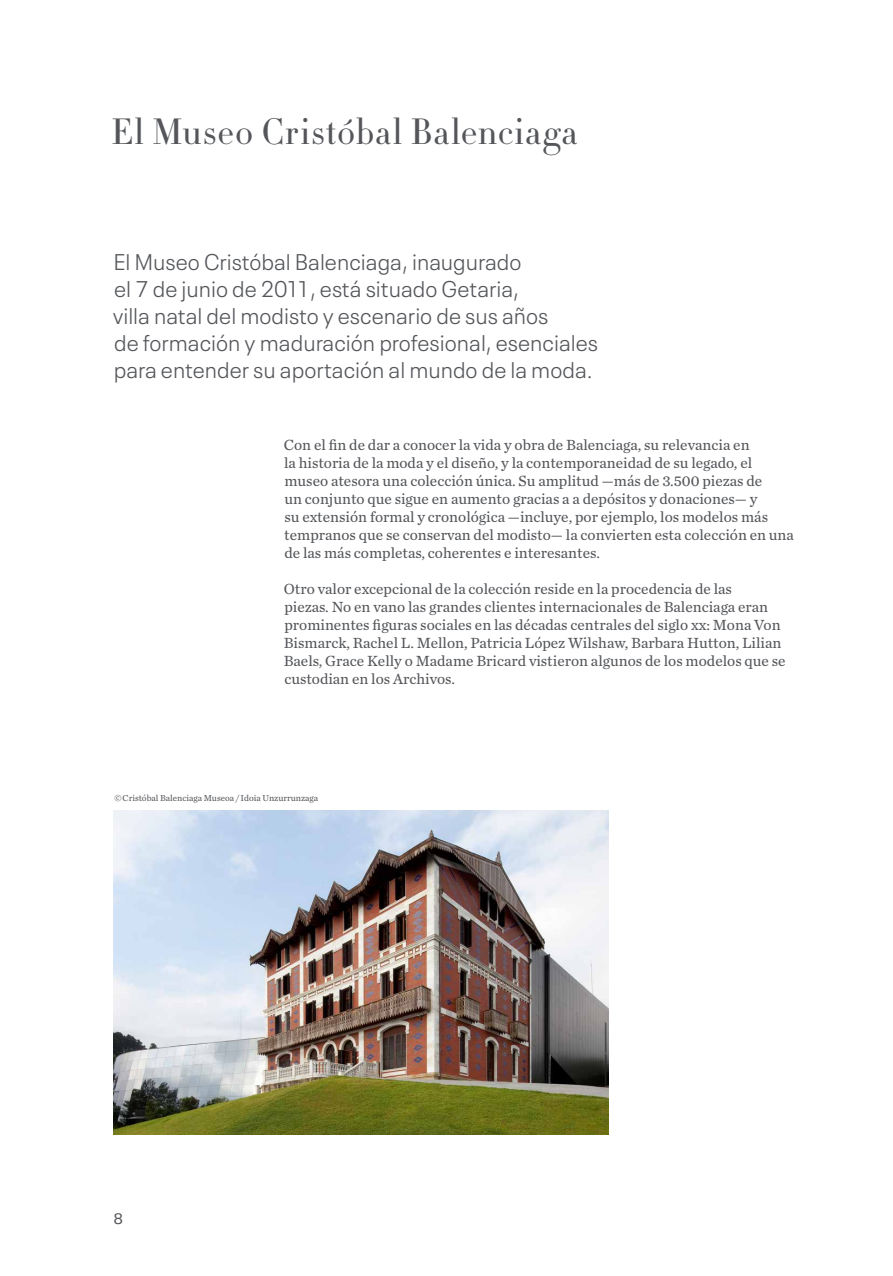
<style>
.page{position:relative;width:893px;height:1276px;background:#fff}
.page>*{position:absolute;margin:0;border:0;box-sizing:border-box;transform-origin:0 0}
.t1{font:300 36px "Didot HTF 11";letter-spacing:.025em;color:#54565a}
.t2{font:300 22.5px/27px "Neue Plak Text";color:#54565a}
.t3{font:15.3px/18px "Chronicle Text G2";color:#54565a}
.t4{font:15px "Neue Plak Text";color:#54565a}
.t5{font:9px "Chronicle Text G2";color:#54565a}
</style>
<div class="page">
<img style="left:114px;top:810px;width:495px;height:324px">
<h1 class="t1" style="left:111px;top:110px;width:468px">El Museo Cristóbal Balenciaga</h1>
<h2 class="t2" style="left:113px;top:246px;width:487px">El Museo Cristóbal Balenciaga, inaugurado<br>el 7 de junio de 2011, está situado Getaria,<br>villa natal del modisto y escenario de sus años<br>de formación y maduración profesional, esenciales para entender su aportación al mundo de la moda.</h2>
<p class="t3" style="left:284px;top:435px;width:512px">Con el fin de dar a conocer la vida y obra de Balenciaga, su relevancia en<br>la historia de la moda y el diseño, y la contemporaneidad de su legado, el museo atesora una colección única. Su amplitud —más de 3.500 piezas de<br>un conjunto que sigue en aumento gracias a a depósitos y donaciones— y<br>su extensión formal y cronológica —incluye, por ejemplo, los modelos más tempranos que se conservan del modisto— la convierten esta colección en una de las más completas, coherentes e interesantes.</p>
<p class="t3" style="left:284px;top:579px;width:503px">Otro valor excepcional de la colección reside en la procedencia de las<br>piezas. No en vano las grandes clientes internacionales de Balenciaga eran prominentes figuras sociales en las décadas centrales del siglo xx: Mona Von Bismarck, Rachel L. Mellon, Patricia López Wilshaw, Barbara Hutton, Lilian Baels, Grace Kelly o Madame Bricard vistieron algunos de los modelos que se custodian en los Archivos.</p>
<p class="t5" style="left:114px;top:791px;width:205px">© Cristóbal Balenciaga Museoa / Idoia Unzurrunzaga</p>
<p class="t4" style="left:114px;top:1207px;width:10px">8</p>
</div>
